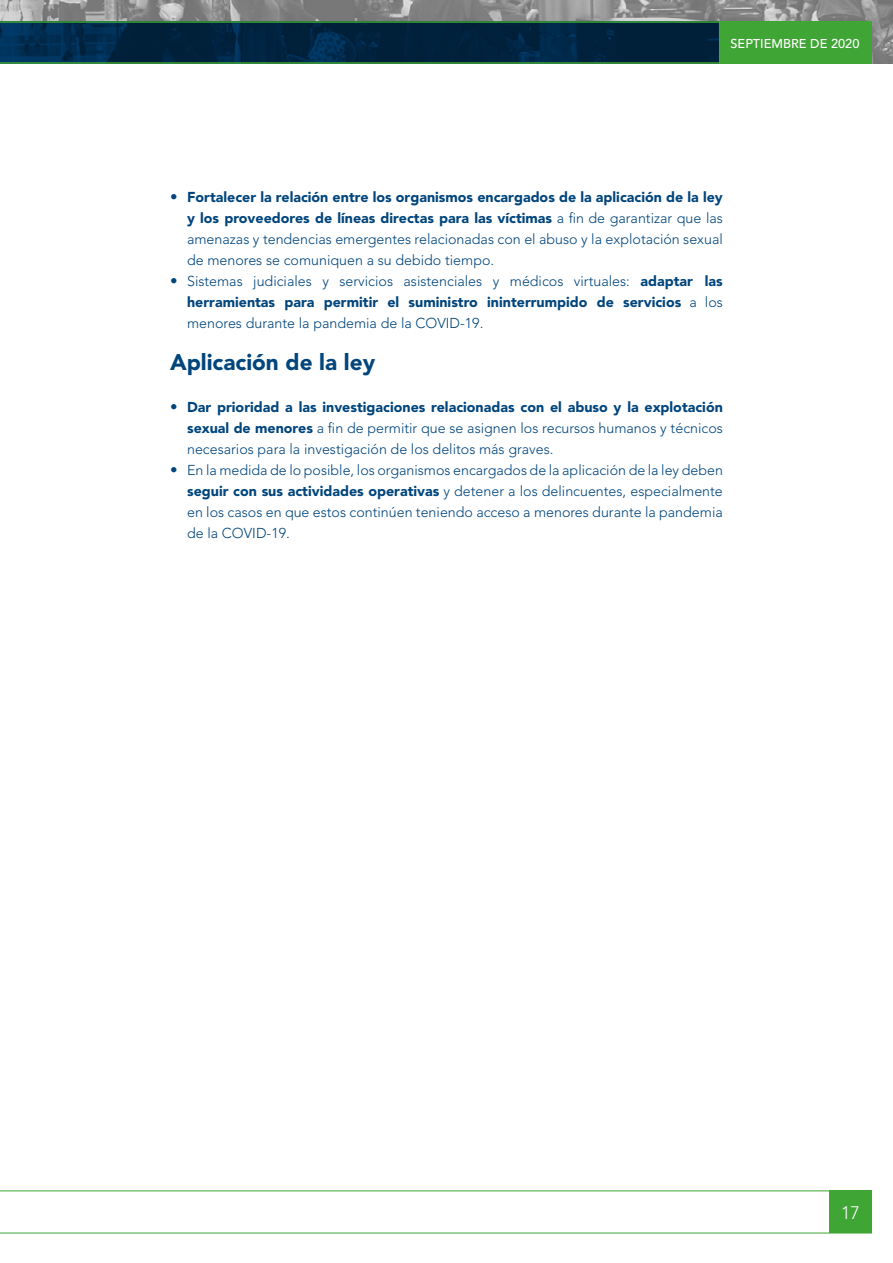
<style>
.page{position:relative;width:893px;height:1263px;background:#fff}
.page>*{position:absolute;margin:0;border:0;box-sizing:border-box;transform-origin:0 0}
.t1{font:900 22.5px "Avenir LT Std";color:#00457c}
.t2{font:300 18px "Avenir LT Std";color:#fff}
.t3{font:300 14.25px/21px "Avenir LT Std";color:#00457c;text-align:justify}
.t4{font:500 12.75px "Avenir LT Std";color:#fff}
.s1{font-weight:900;font-size:15px}
.s2{font-weight:900}
.s3{font-size:15px}
</style>
<div class="page">
<img style="left:0;top:0;width:893px;height:64px">
<svg style="left:0;top:21px;width:719px;height:43px;background:#042d41"></svg>
<svg style="left:0;top:1191px;width:829px;height:42px"></svg>
<div style="left:829px;top:1191px;width:43px;height:42px;background:#3fa535"></div>
<div style="left:719px;top:21px;width:153px;height:43px;background:#3fa535"></div>
<p class="t4" style="left:730px;top:36px;width:130px">SEPTIEMBRE DE 2020</p>
<p class="t3" style="left:187px;top:187px;width:537px;text-indent:-17px"><span class="s1">•</span> <span class="s2">Fortalecer la relación entre los organismos encargados de la aplicación de la ley y los proveedores de líneas directas para las víctimas</span> a fin de garantizar que las amenazas y tendencias emergentes relacionadas con el abuso y la explotación sexual de menores se comuniquen a su debido tiempo.</p>
<p class="t3" style="left:187px;top:271px;width:537px;text-indent:-17px"><span class="s3">•</span> Sistemas judiciales y servicios asistenciales y médicos virtuales: <span class="s2">adaptar las herramientas para permitir el suministro ininterrumpido de servicios</span> a los menores durante la pandemia de la COVID-19.</p>
<h1 class="t1" style="left:170px;top:349px;width:207px">Aplicación de la ley</h1>
<p class="t3" style="left:187px;top:397px;width:537px;text-indent:-17px"><span class="s1">•</span> <span class="s2">Dar prioridad a las investigaciones relacionadas con el abuso y la explotación sexual de menores</span> a fin de permitir que se asignen los recursos humanos y técnicos necesarios para la investigación de los delitos más graves.</p>
<p class="t3" style="left:187px;top:460px;width:537px;text-indent:-17px"><span class="s3">•</span> En la medida de lo posible, los organismos encargados de la aplicación de la ley deben <span class="s2">seguir con sus actividades operativas</span> y detener a los delincuentes, especialmente en los casos en que estos continúen teniendo acceso a menores durante la pandemia de la COVID-19.</p>
<p class="t2" style="left:841px;top:1202px;width:20px">17</p>
</div>
